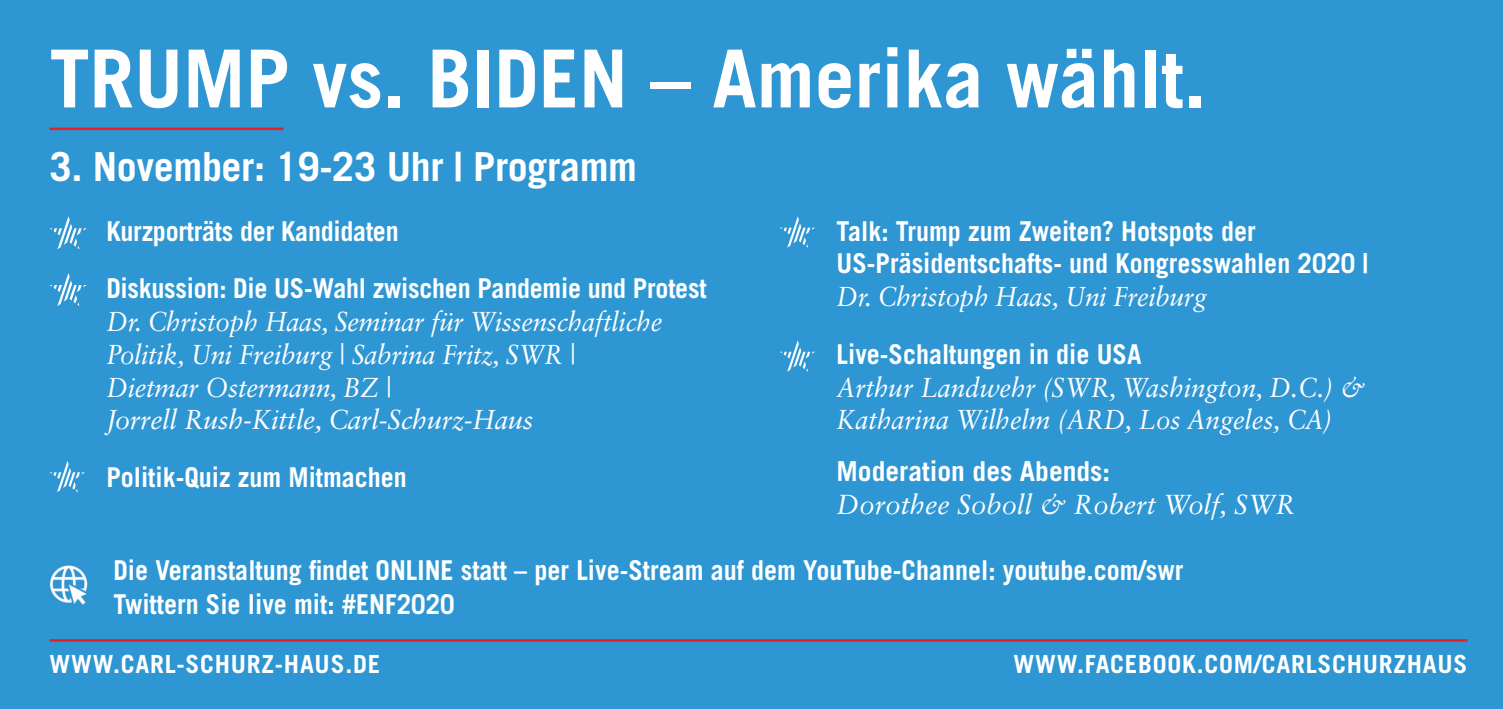
<style>
.page{position:relative;width:1503px;height:709px;background:#fff}
.page>*{position:absolute;margin:0;border:0;box-sizing:border-box;transform-origin:0 0}
.t1{font:700 80px "Trade Gothic LT Std";color:#fff}
.t2{font:700 40px "Trade Gothic LT Std";letter-spacing:-.01em;color:#fff}
.t3{font:italic 27.5px "Sabon LT Std";color:#fff}
.t4{font:700 27.5px "Trade Gothic LT Std";color:#fff}
.t5{font:700 27.25px/57.5px "Trade Gothic LT Std";color:#fff;scale:.95 1}
.t6{font:italic 27.25px/32.8px "Sabon LT Std";letter-spacing:-.01em;color:#fff;scale:.95 1}
.t7{font:700 25px "Trade Gothic LT Std";letter-spacing:.03em;color:#fff}
</style>
<div class="page">
<div style="left:0;top:0;width:1502px;height:709px;background:#2e96d3"></div>
<hr style="left:50px;top:639px;width:1417px;height:2px;background:#e81e24">
<svg style="left:50px;top:216px;width:37px;height:33px"></svg>
<svg style="left:50px;top:273px;width:37px;height:33px"></svg>
<svg style="left:50px;top:461px;width:35px;height:31px"></svg>
<svg style="left:780px;top:216px;width:35px;height:32px"></svg>
<img style="left:50px;top:563px;width:38px;height:42px">
<svg style="left:780px;top:340px;width:35px;height:32px"></svg>
<hr style="left:50px;top:128px;width:233px;height:2px;background:#e81e24">
<h1 class="t1" style="left:50px;top:30px;width:1157px">TRUMP vs. BIDEN – Amerika wählt.</h1>
<h2 class="t2" style="left:50px;top:142px;width:589px">3. November: 19-23 Uhr | Programm</h2>
<p class="t5" style="left:106px;top:202px;width:633px">Kurzporträts der Kandidaten<br>Diskussion: Die US-Wahl zwischen Pandemie und Protest</p>
<p class="t6" style="left:106px;top:305px;width:586px">Dr. Christoph Haas, Seminar für Wissenschaftliche Politik, Uni Freiburg | Sabrina Fritz, SWR | Dietmar Ostermann, BZ |<br>Jorrell Rush-Kittle, Carl-Schurz-Haus</p>
<p class="t5" style="left:106px;top:448px;width:318px">Politik-Quiz zum Mitmachen</p>
<p class="t5" style="left:836px;top:214px;width:561px;line-height:32.8px">Talk: Trump zum Zweiten? Hotspots der<br>US-Präsidentschafts- und Kongresswahlen 2020 |</p>
<p class="t6" style="left:836px;top:280px;width:391px">Dr. Christoph Haas, Uni Freiburg</p>
<p class="t5" style="left:836px;top:325px;width:322px">Live-Schaltungen in die USA</p>
<p class="t6" style="left:836px;top:371px;width:558px">Arthur Landwehr (SWR, Washington, D.C.) &amp;<br>Katharina Wilhelm (ARD, Los Angeles, CA)</p>
<p class="t4" style="left:836px;top:454px;width:275px">Moderation des Abends:</p>
<p class="t3" style="left:836px;top:488px;width:460px">Dorothee Soboll &amp; Robert Wolf, SWR</p>
<p class="t5" style="left:113px;top:541px;width:1127px">Die Veranstaltung findet ONLINE statt – per Live-Stream auf dem YouTube-Channel: youtube.com/swr</p>
<p class="t5" style="left:113px;top:575px;width:360px">Twittern Sie live mit: #ENF2020</p>
<p class="t7" style="left:50px;top:649px;width:332px">WWW.CARL-SCHURZ-HAUS.DE</p>
<p class="t7" style="left:1013px;top:649px;width:455px">WWW.FACEBOOK.COM/CARLSCHURZHAUS</p>
</div>
